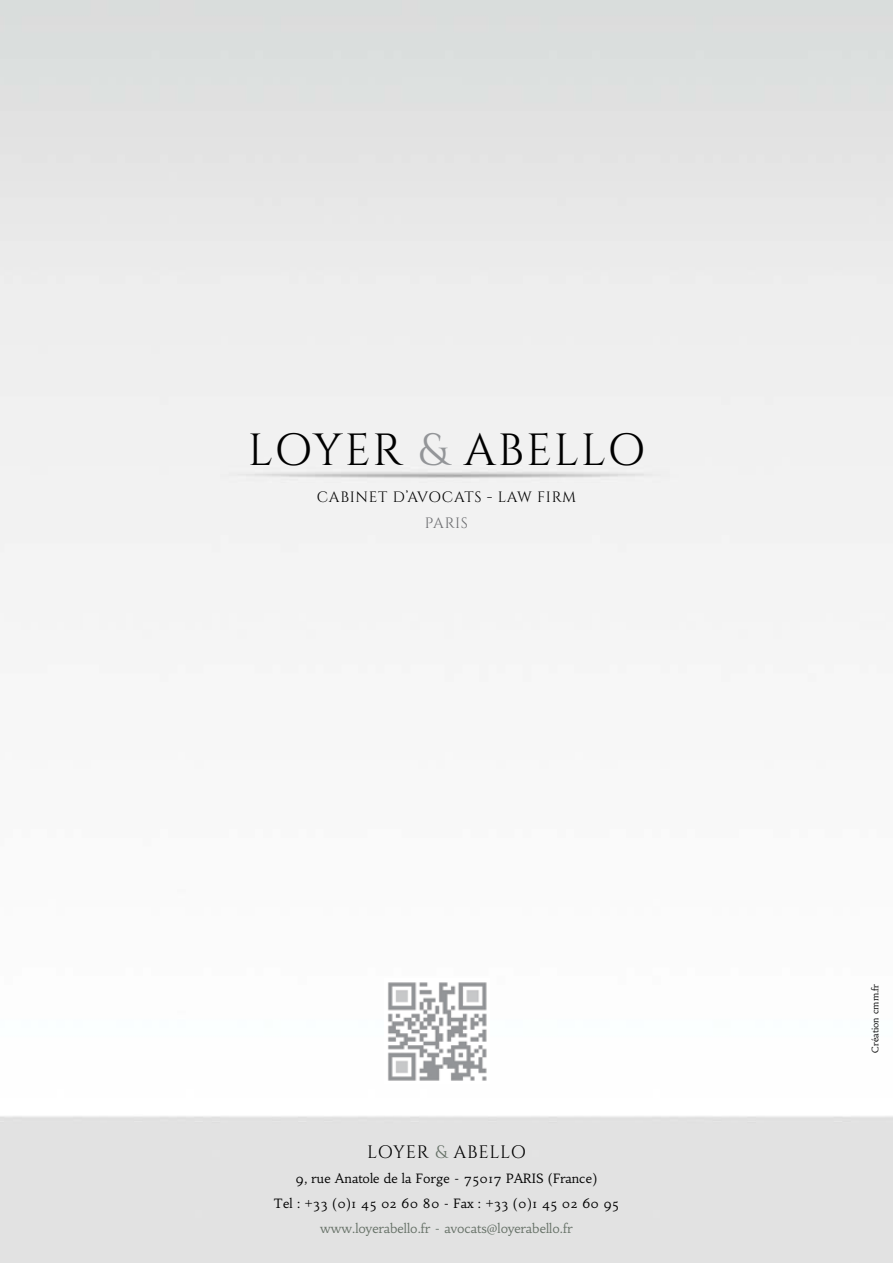
<style>
.page{position:relative;width:893px;height:1263px;background:#fff}
.page>*{position:absolute;margin:0;border:0;box-sizing:border-box;transform-origin:0 0}
.t1{font:45px "Cinzel";letter-spacing:.035em;color:#000}
.t2{font:18px "Cinzel";letter-spacing:.035em;color:#000}
.t3{font:15px "Cinzel";letter-spacing:.05em;color:#000}
.t4{font:15px "Cinzel";letter-spacing:.05em;color:#6d6e71}
.t5{font:12.75px/25.2px "Habibi";color:#000;text-align:center}
.t6{font:12.75px "Habibi";color:#667167}
.t7{font:9px "Habibi";color:#000}
.s1{color:#939598}
.s2{color:#667167}
</style>
<div class="page">
<img style="left:387px;top:982px;width:100px;height:99px">
<h1 class="t1" style="left:248px;top:423px;width:246px">LOYER <span class="s1">&amp;</span> ABE</h1>
<h1 class="t1" style="left:554px;top:423px;width:87px">LLO</h1>
<p class="t3" style="left:317px;top:489px;width:261px">CABINET D’AVOCATS - LAW FIRM</p>
<p class="t4" style="left:425px;top:514px;width:45px">PARIS</p>
<h2 class="t2" style="left:367px;top:1141px;width:99px">LOYER <span class="s2">&amp;</span> ABE</h2>
<h2 class="t2" style="left:489px;top:1141px;width:36px">LLO</h2>
<p class="t5" style="left:274px;top:1166px;width:347px">9, rue Anatole de la Forge - 75017 PARIS (France)<br>Tel : +33 (0)1 45 02 60 80 - Fax : +33 (0)1 45 02 60 95</p>
<p class="t6" style="left:320px;top:1221px;width:254px">www.loyerabello.fr - avocats@loyerabello.fr</p>
<p class="t7" style="left:870px;top:1052px;width:70px;rotate:-90deg">Création cmm.fr</p>
</div>
